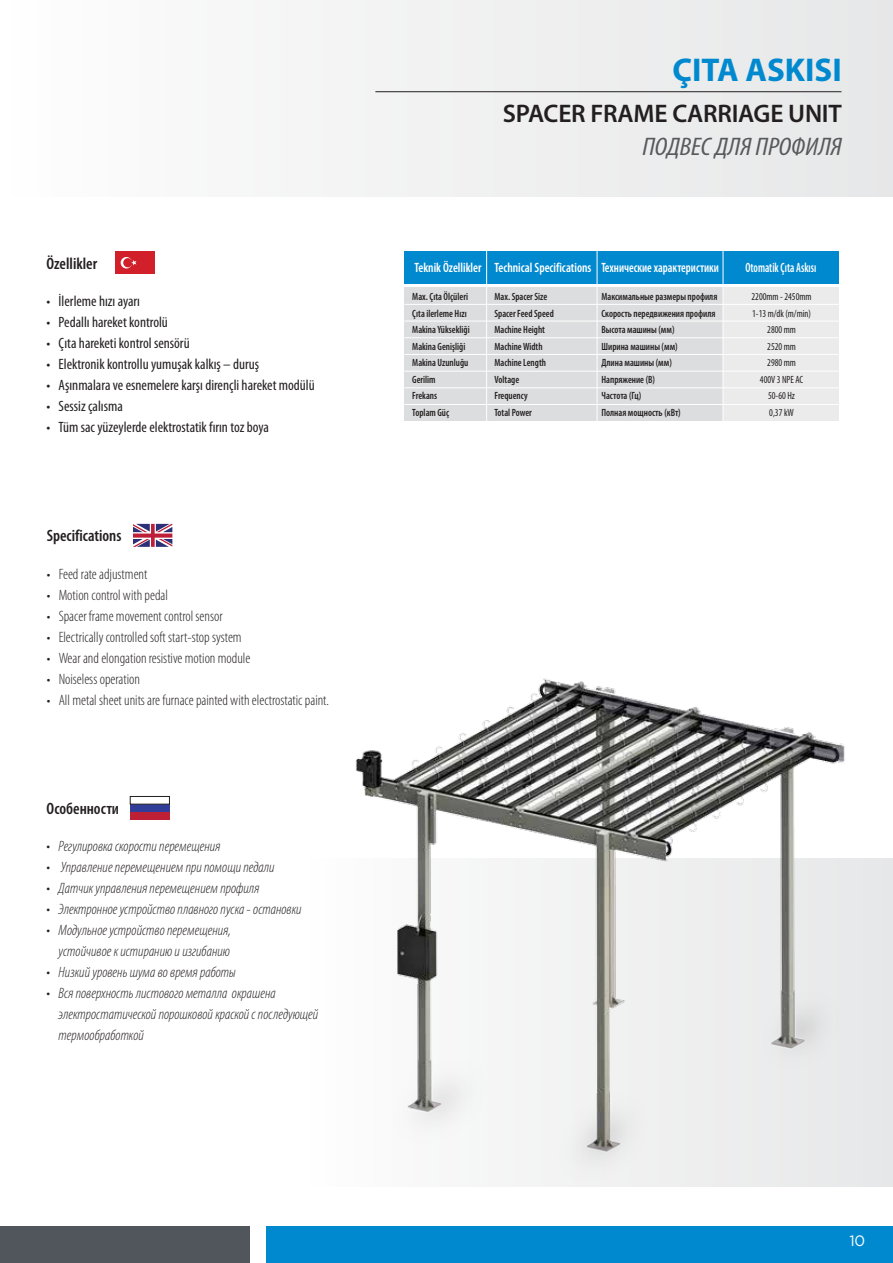
<style>
.page{position:relative;width:893px;height:1263px;background:#fff}
.page>*{position:absolute;margin:0;border:0;box-sizing:border-box;transform-origin:0 0}
.t1{font:700 33px "Myriad Pro";color:#0089cf}
.t2{font:600 25.5px "Myriad Pro";letter-spacing:-.01em;color:#231f20}
.t3{font:italic condensed 25.5px "Myriad Pro";color:#58595b;scale:1.1 1}
.t4{font:600 condensed 16.5px "Myriad Pro";color:#231f20}
.t5{font:italic 300 condensed 15px/21px "Myriad Pro";color:#231f20;text-align:right}
.t6{font:300 condensed 15px "Myriad Pro";color:#231f20}
.t7{font:condensed 15px "Myriad Pro";color:#231f20}
.t8{font:15px "Gotham";color:#fff}
.t9{font:600 condensed 13.5px "Myriad Pro";color:#fff;scale:.93 1}
.t10{font:600 condensed 13.5px "Myriad Pro";color:#fff;scale:.8 1}
.t11{font:600 condensed 10.5px/16.5px "Myriad Pro";color:#231f20;scale:.93 1}
.t12{font:condensed 10.5px/16.5px "Myriad Pro";color:#231f20;text-align:center;scale:.93 1}
</style>
<div class="page">
<img style="left:356px;top:678px;width:537px;height:509px">
<div style="left:0;top:1227px;width:249px;height:36px;background:#50565b"></div>
<div style="left:266px;top:1227px;width:627px;height:36px;background:#0089cf"></div>
<svg style="left:133px;top:524px;width:39px;height:23px"></svg>
<div style="left:0;top:0;width:893px;height:196px;background:#f1f2f2"></div>
<hr style="left:375px;top:91px;width:466px;height:1px;background:#231f20">
<div style="left:115px;top:251px;width:39px;height:23px;background:#d1202a"></div>
<div style="left:121px;top:257px;width:11px;height:11px;background:#fff;border-radius:50%"></div>
<div style="left:123px;top:258px;width:9px;height:9px;background:#d1202a;border-radius:50%"></div>
<svg style="left:131px;top:260px;width:5px;height:5px"></svg>
<div style="left:719px;top:287px;width:120px;height:134px;background:#ebebec"></div>
<div style="left:405px;top:287px;width:318px;height:134px;background:#dcddde"></div>
<div style="left:405px;top:251px;width:434px;height:33px;background:#0089cf"></div>
<hr style="left:405px;top:304px;width:434px;height:1px;background:#fff">
<hr style="left:405px;top:321px;width:434px;height:1px;background:#fff">
<hr style="left:405px;top:337px;width:434px;height:1px;background:#fff">
<hr style="left:405px;top:354px;width:434px;height:1px;background:#fff">
<hr style="left:405px;top:371px;width:434px;height:1px;background:#fff">
<hr style="left:405px;top:387px;width:434px;height:1px;background:#fff">
<hr style="left:405px;top:404px;width:434px;height:1px;background:#fff">
<hr style="left:486px;top:248px;width:1px;height:175px;background:#fff">
<hr style="left:597px;top:248px;width:1px;height:175px;background:#fff">
<hr style="left:723px;top:248px;width:1px;height:175px;background:#fff">
<div style="left:130px;top:804px;width:40px;height:15px;background:#303e99"></div>
<div style="left:130px;top:812px;width:40px;height:7px;background:#bd1f34"></div>
<div style="left:130px;top:796px;width:40px;height:8px;background:#fff;border:1px solid #231f20"></div>
<p class="t4" style="left:47px;top:254px;width:52px">Özellikler</p>
<p class="t7" style="left:47px;top:293px;width:95px">• İlerleme hızı ayarı</p>
<p class="t7" style="left:47px;top:314px;width:123px">• Pedallı hareket kontrolü</p>
<p class="t7" style="left:47px;top:335px;width:144px">• Çıta hareketi kontrol sensörü</p>
<p class="t7" style="left:47px;top:356px;width:214px">• Elektronik kontrollu yumuşak kalkış – duruş</p>
<p class="t7" style="left:47px;top:377px;width:270px">• Aşınmalara ve esnemelere karşı dirençli hareket modülü</p>
<p class="t7" style="left:47px;top:398px;width:78px">• Sessiz çalısma</p>
<p class="t7" style="left:47px;top:419px;width:224px">• Tüm sac yüzeylerde elektrostatik fırın toz boya</p>
<p class="t4" style="left:47px;top:527px;width:76px">Specifications</p>
<p class="t6" style="left:47px;top:566px;width:102px">• Feed rate adjustment</p>
<p class="t6" style="left:47px;top:587px;width:123px">• Motion control with pedal</p>
<p class="t6" style="left:47px;top:608px;width:178px">• Spacer frame movement control sensor</p>
<p class="t6" style="left:47px;top:629px;width:197px">• Electrically controlled soft start-stop system</p>
<p class="t6" style="left:47px;top:650px;width:205px">• Wear and elongation resistive motion module</p>
<p class="t6" style="left:47px;top:671px;width:95px">• Noiseless operation</p>
<p class="t6" style="left:47px;top:692px;width:284px">• All metal sheet units are furnace painted with electrostatic paint.</p>
<p class="t4" style="left:47px;top:799px;width:74px">Особенности</p>
<p class="t5" style="left:47px;top:836px;width:175px">• Регулировка скорости перемещения</p>
<p class="t5" style="left:47px;top:857px;width:229px">• Управление перемещением при помощи педали</p>
<p class="t5" style="left:47px;top:878px;width:214px">• Датчик управления перемещением профиля</p>
<p class="t5" style="left:47px;top:899px;width:256px">• Электронное устройство плавного пуска - остановки</p>
<p class="t5" style="left:47px;top:920px;width:186px">• Модульное устройство перемещения, устойчивое к истиранию и изгибанию</p>
<p class="t5" style="left:47px;top:962px;width:191px">• Низкий уровень шума во время работы</p>
<p class="t5" style="left:59px;top:983px;width:261px;text-align:left;text-indent:-12px">• Вся поверхность листового металла окрашена электростатической порошковой краской с последующей термообработкой</p>
<h1 class="t1" style="left:672px;top:48px;width:171px">ÇITA ASKISI</h1>
<h2 class="t2" style="left:503px;top:100px;width:340px">SPACER FRAME CARRIAGE UNIT</h2>
<h2 class="t3" style="left:642px;top:131px;width:183px">ПОДВЕС ДЛЯ ПРОФИЛЯ</h2>
<p class="t9" style="left:414px;top:261px;width:329px">Teknik Özellikler Technical Specifications Технические характеристики</p>
<p class="t10" style="left:745px;top:261px;width:90px">Otomatik Çıta Askısı</p>
<p class="t11" style="left:412px;top:289px;width:63px">Max. Çıta Ölçüleri<br>Çıta ilerleme Hızı<br>Makina Yüksekliği<br>Makina Genişliği<br>Makina Uzunluğu<br>Gerilim<br>Frekans<br>Toplam Güç</p>
<p class="t11" style="left:494px;top:289px;width:65px">Max. Spacer Size<br>Spacer Feed Speed<br>Machine Height<br>Machine Width<br>Machine Length<br>Voltage<br>Frequency<br>Total Power</p>
<p class="t11" style="left:601px;top:289px;width:126px">Максимальные размеры профиля<br>Скорость передвижения профиля<br>Высота машины (мм)<br>Ширина машины (мм)<br>Длина машины (мм)<br>Напряжение (В)<br>Частота (Гц)<br>Полная мощность (кВт)</p>
<p class="t12" style="left:751px;top:289px;width:66px">2200mm - 2450mm<br>1-13 m/dk (m/min)<br>2800 mm<br>2520 mm<br>2980 mm<br>400V 3 NPE AC<br>50-60 Hz<br>0,37 kW</p>
<p class="t8" style="left:849px;top:1231px;width:17px">10</p>
</div>
